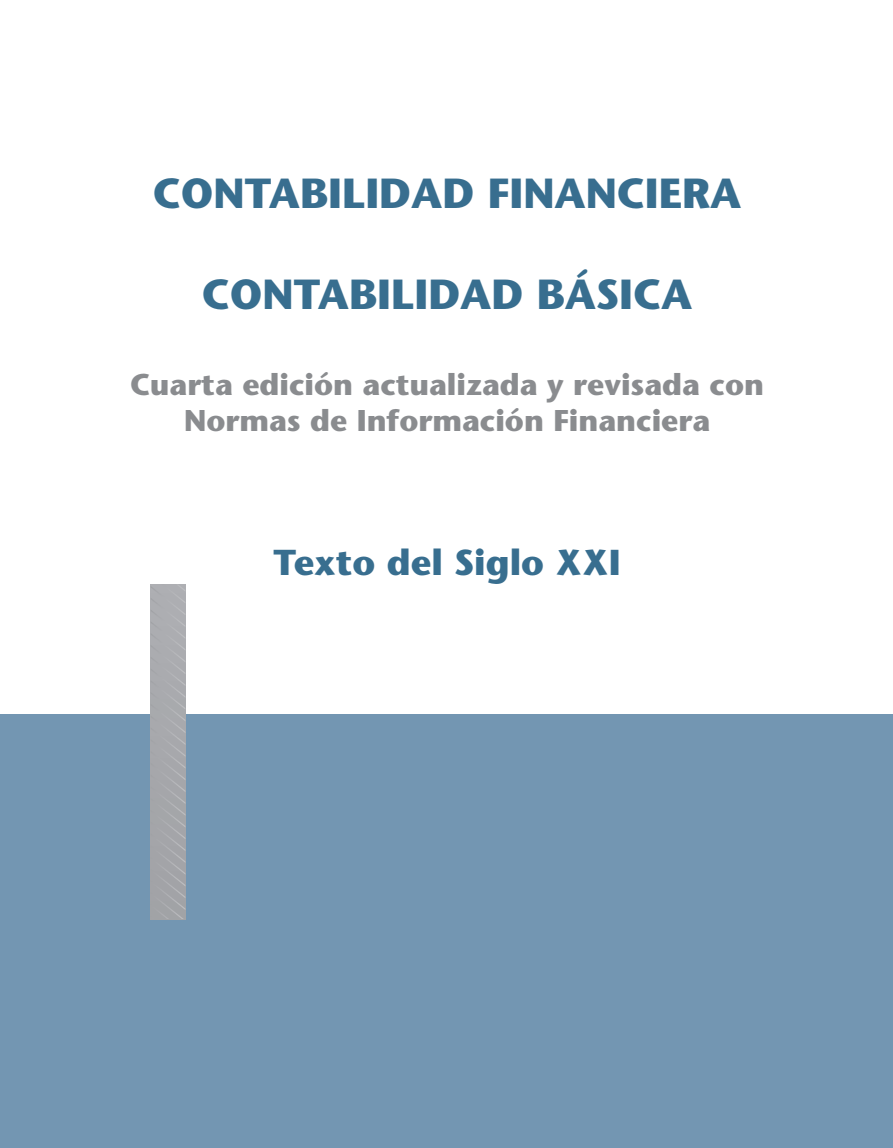
<style>
.page{position:relative;width:893px;height:1148px;background:#fff}
.page>*{position:absolute;margin:0;border:0;box-sizing:border-box;transform-origin:0 0}
.t1{font:700 42px "Stone Sans";color:#386e8f}
.t2{font:700 36px "Stone Sans";color:#386e8f}
.t3{font:700 30px/36px "Stone Sans";color:#8a8c8f;text-align:center}
</style>
<div class="page">
<div style="left:1px;top:714px;width:892px;height:434px;background:#7396b2"></div>
<div style="left:151px;top:584px;width:34px;height:335px;background:#a8a9ad"></div>
<h1 class="t1" style="left:153px;top:177px;width:590px">CONTABILIDAD FINANCIERA</h1>
<h1 class="t1" style="left:202px;top:278px;width:492px">CONTABILIDAD BÁSICA</h1>
<p class="t3" style="left:130px;top:370px;width:635px">Cuarta edición actualizada y revisada con<br>Normas de Información Financiera</p>
<p class="t2" style="left:273px;top:548px;width:349px">Texto del Siglo XXI</p>
</div>
